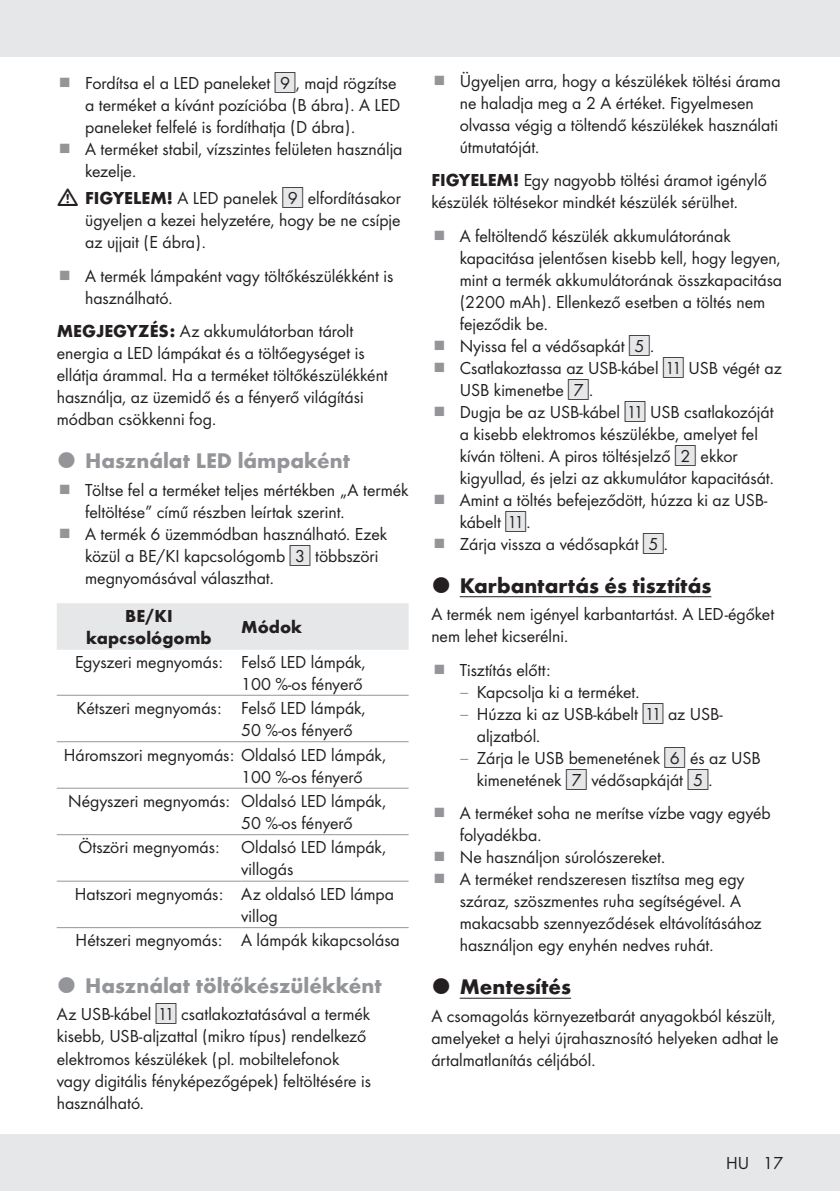
<style>
.page{position:relative;width:840px;height:1191px;background:#fff}
.page>*{position:absolute;margin:0;border:0;box-sizing:border-box;transform-origin:0 0}
.t1{font:700 22px "Futura";color:#939598}
.t2{font:700 22px "Futura";color:#231f20}
.Body{font:18px/22px "Futura Boo";color:#231f20}
.Body_SB{font:18px/22px "Futura Boo";color:#231f20}
.Body__Table{font:18px/22px "Futura Boo";color:#231f20}
.Left__Table{font:18px "Futura Boo";color:#231f20}
.Headline__Table{font:700 18px/22px "Futura";color:#231f20;text-align:center}
.s1{font-family:"IMP Lidl Num Box";font-size:15.8px;color:#e6e7e9}
.s2{font-family:"IMP Lidl Num Box";font-size:15.8px}
.s3{font-family:"Futura";font-weight:700}
.s4{font-family:"Myriad Pro";color:#939598}
</style>
<div class="page">
<div style="left:0;top:1134px;width:839px;height:57px;background:#e6e7e9"></div>
<div style="left:0;top:0;width:839px;height:57px;background:#e6e7e9"></div>
<div style="left:57px;top:603px;width:351px;height:47px;background:#e6e7e9"></div>
<hr style="left:57px;top:694px;width:184px;height:1px;background:#939598">
<hr style="left:241px;top:694px;width:167px;height:1px;background:#939598">
<hr style="left:57px;top:741px;width:184px;height:1px;background:#939598">
<hr style="left:241px;top:741px;width:167px;height:1px;background:#939598">
<hr style="left:57px;top:787px;width:184px;height:1px;background:#939598">
<hr style="left:241px;top:787px;width:167px;height:1px;background:#939598">
<hr style="left:57px;top:834px;width:184px;height:1px;background:#939598">
<hr style="left:241px;top:834px;width:167px;height:1px;background:#939598">
<hr style="left:57px;top:880px;width:184px;height:1px;background:#939598">
<hr style="left:241px;top:880px;width:167px;height:1px;background:#939598">
<hr style="left:57px;top:927px;width:184px;height:1px;background:#939598">
<hr style="left:241px;top:927px;width:167px;height:1px;background:#939598">
<hr style="left:459px;top:596px;width:252px;height:1px;background:#231f20">
<hr style="left:459px;top:997px;width:111px;height:1px;background:#231f20">
<p class="Body" style="left:85px;top:71px;width:316px">Fordítsa el a LED paneleket <span class="s1">[</span><span class="s2">9]</span>, majd rögzítse a terméket a kívánt pozícióba (B ábra). A LED paneleket felfelé is fordíthatja (D ábra).</p>
<p class="Body" style="left:85px;top:137px;width:319px">A terméket stabil, vízszintes felületen használja kezelje.</p>
<p class="Body" style="left:85px;top:186px;width:317px;text-align:justify"><span class="s3">FIGYELEM!</span> A LED panelek <span class="s1">[</span><span class="s2">9]</span> elfordításakor ügyeljen a kezei helyzetére, hogy be ne csípje az ujjait (E ábra).</p>
<p class="Body" style="left:85px;top:264px;width:310px">A termék lámpaként vagy töltőkészülékként is használható.</p>
<p class="Body_SB" style="left:57px;top:319px;width:332px"><span class="s3">MEGJEGYZÉS:</span> Az akkumulátorban tárolt energia a LED lámpákat és a töltőegységet is ellátja árammal. Ha a terméket töltőkészülékként használja, az üzemidő és a fényerő világítási módban csökkenni fog.</p>
<p class="t1" style="left:85px;top:444px;width:266px">Használat LED lámpaként</p>
<p class="Body" style="left:85px;top:478px;width:325px">Töltse fel a terméket teljes mértékben „A termék feltöltése” című részben leírtak szerint.</p>
<p class="Body" style="left:85px;top:522px;width:303px">A termék 6 üzemmódban használható. Ezek közül a BE/KI kapcsológomb <span class="s1">[</span><span class="s2">3]</span> többszöri megnyomásával választhat.</p>
<p class="Headline__Table" style="left:86px;top:603px;width:127px">BE/KI kapcsológomb</p>
<p class="Headline__Table" style="left:241px;top:614px;width:63px">Módok</p>
<p class="Left__Table" style="left:75px;top:649px;width:149px">Egyszeri megnyomás:</p>
<p class="Body__Table" style="left:241px;top:649px;width:126px">Felső LED lámpák,<br>100 %-os fényerő</p>
<p class="Left__Table" style="left:76px;top:695px;width:146px">Kétszeri megnyomás:</p>
<p class="Body__Table" style="left:241px;top:696px;width:126px">Felső LED lámpák,<br>50 %-os fényerő</p>
<p class="Left__Table" style="left:64px;top:742px;width:323px">Háromszori megnyomás: Oldalsó LED lámpák,</p>
<p class="Body__Table" style="left:241px;top:764px;width:123px">100 %-os fényerő</p>
<p class="Left__Table" style="left:68px;top:788px;width:163px">Négyszeri megnyomás:</p>
<p class="Body__Table" style="left:241px;top:789px;width:146px">Oldalsó LED lámpák,<br>50 %-os fényerő</p>
<p class="Left__Table" style="left:78px;top:835px;width:143px">Ötszöri megnyomás:</p>
<p class="Body__Table" style="left:241px;top:835px;width:146px">Oldalsó LED lámpák, villogás</p>
<p class="Left__Table" style="left:75px;top:881px;width:150px">Hatszori megnyomás:</p>
<p class="Body__Table" style="left:241px;top:882px;width:154px">Az oldalsó LED lámpa villog</p>
<p class="Left__Table" style="left:76px;top:928px;width:148px">Hétszeri megnyomás:</p>
<p class="Body__Table" style="left:241px;top:928px;width:160px">A lámpák kikapcsolása</p>
<p class="t1" style="left:85px;top:969px;width:298px">Használat töltőkészülékként</p>
<p class="Body" style="left:57px;top:1002px;width:316px">Az USB-kábel <span class="s1">[</span><span class="s2">11]</span> csatlakoztatásával a termék kisebb, USB-aljzattal (mikro típus) rendelkező elektromos készülékek (pl. mobiltelefonok vagy digitális fényképezőgépek) feltöltésére is használható.</p>
<p class="Body" style="left:459px;top:69px;width:322px">Ügyeljen arra, hogy a készülékek töltési árama ne haladja meg a 2 A értéket. Figyelmesen olvassa végig a töltendő készülékek használati útmutatóját.</p>
<p class="Body_SB" style="left:431px;top:168px;width:337px"><span class="s3">FIGYELEM!</span> Egy nagyobb töltési áramot igénylő készülék töltésekor mindkét készülék sérülhet.</p>
<p class="Body" style="left:459px;top:224px;width:324px">A feltöltendő készülék akkumulátorának kapacitása jelentősen kisebb kell, hogy legyen, mint a termék akkumulátorának összkapacitása (2200 mAh). Ellenkező esetben a töltés nem fejeződik be.</p>
<p class="Body" style="left:459px;top:334px;width:193px">Nyissa fel a védősapkát <span class="s1">[</span><span class="s2">5]</span>.</p>
<p class="Body" style="left:459px;top:356px;width:323px">Csatlakoztassa az USB-kábel <span class="s1">[</span><span class="s2">11]</span> USB végét az<br>USB kimenetbe <span class="s1">[</span><span class="s2">7]</span>.</p>
<p class="Body" style="left:459px;top:400px;width:315px">Dugja be az USB-kábel <span class="s1">[</span><span class="s2">11]</span> USB csatlakozóját a kisebb elektromos készülékbe, amelyet fel kíván tölteni. A piros töltésjelző <span class="s1">[</span><span class="s2">2]</span> ekkor kigyullad, és jelzi az akkumulátor kapacitását.</p>
<p class="Body" style="left:459px;top:488px;width:309px">Amint a töltés befejeződött, húzza ki az USB&shy;kábelt <span class="s1">[</span><span class="s2">11]</span>.</p>
<p class="Body" style="left:459px;top:532px;width:207px">Zárja vissza a védősapkát <span class="s1">[</span><span class="s2">5]</span>.</p>
<p class="t2" style="left:459px;top:569px;width:253px">Karbantartás és tisztítás</p>
<p class="Body" style="left:431px;top:602px;width:344px">A termék nem igényel karbantartást. A LED-égőket nem lehet kicserélni.</p>
<p class="Body" style="left:459px;top:658px;width:92px">Tisztítás előtt:</p>
<p class="Body" style="left:459px;top:680px;width:179px"><span class="s4">–</span> Kapcsolja ki a terméket.</p>
<p class="Body" style="left:476px;top:702px;width:247px;text-indent:-17px"><span class="s4">–</span> Húzza ki az USB-kábelt <span class="s1">[</span><span class="s2">11]</span> az USB&shy;aljzatból.</p>
<p class="Body" style="left:476px;top:746px;width:285px;text-indent:-17px"><span class="s4">–</span> Zárja le USB bemenetének <span class="s1">[</span><span class="s2">6]</span> és az USB kimenetének <span class="s1">[</span><span class="s2">7]</span> védősapkáját <span class="s1">[</span><span class="s2">5]</span>.</p>
<p class="Body" style="left:459px;top:801px;width:312px">A terméket soha ne merítse vízbe vagy egyéb folyadékba.</p>
<p class="Body" style="left:459px;top:845px;width:204px">Ne használjon súrolószereket.</p>
<p class="Body" style="left:459px;top:867px;width:303px">A terméket rendszeresen tisztítsa meg egy száraz, szöszmentes ruha segítségével. A makacsabb szennyeződések eltávolításához használjon egy enyhén nedves ruhát.</p>
<p class="t2" style="left:459px;top:970px;width:113px">Mentesítés</p>
<p class="Body" style="left:431px;top:1004px;width:348px">A csomagolás környezetbarát anyagokból készült, amelyeket a helyi újrahasznosító helyeken adhat le ártalmatlanítás céljából.</p>
<p class="Body" style="left:725px;top:1151px;width:59px">HU 17</p>
</div>
